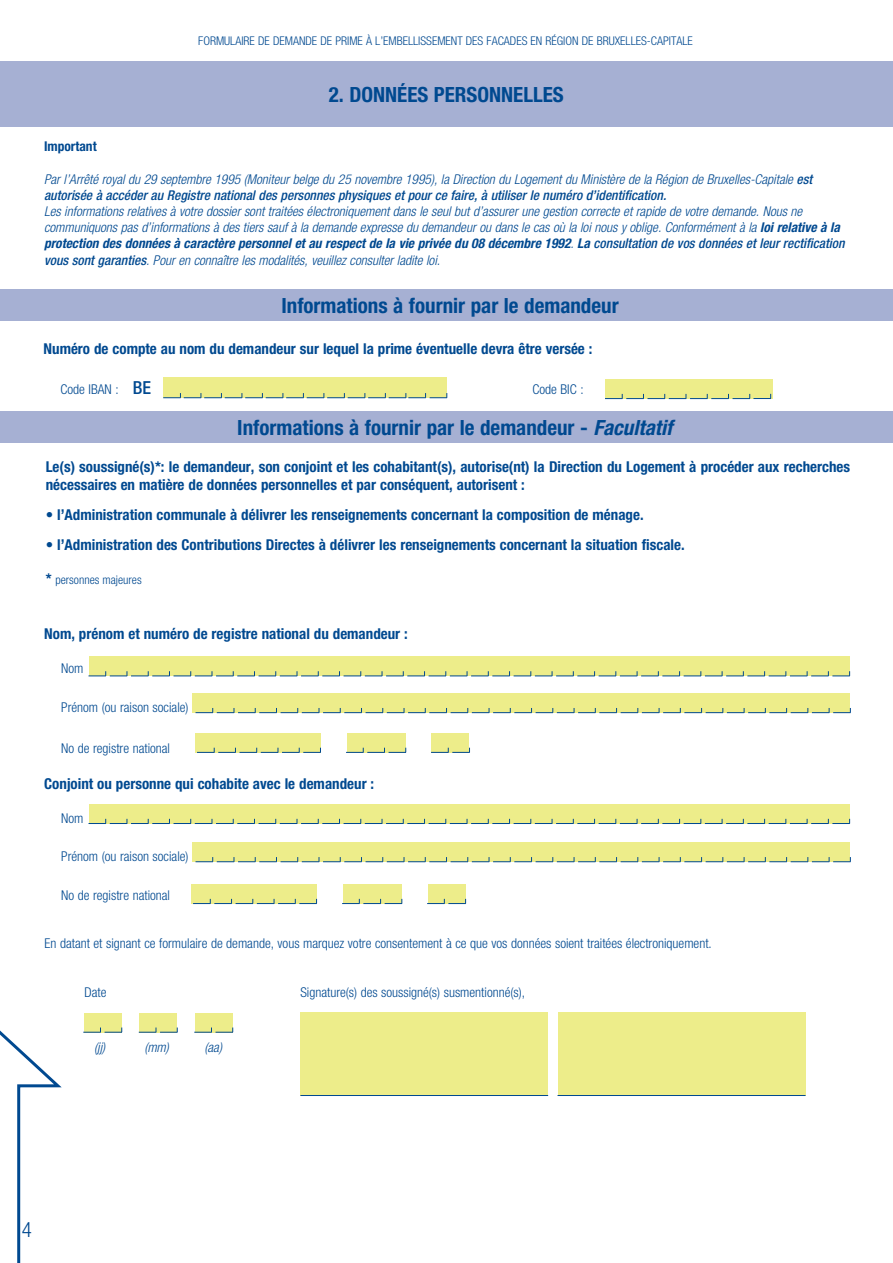
<style>
.page{position:relative;width:893px;height:1263px;background:#fff}
.page>*{position:absolute;margin:0;border:0;box-sizing:border-box;transform-origin:0 0}
.t1{font:700 condensed 21px "Helvetica Neue";color:#004990}
.t2{font:300 condensed 21px "Helvetica Neue";color:#004990}
.t3{font:700 condensed 15px/18px "Helvetica Neue";color:#004990}
.t4{font:italic 300 condensed 13.5px/16.2px "Helvetica Neue";color:#004990}
.t5{font:300 condensed 13.5px "Helvetica Neue";color:#004990}
.t6{font:700 condensed 13.5px "Helvetica Neue";color:#004990}
.t7{font:300 condensed 12px "Helvetica Neue";color:#004990}
.s1{font-weight:500}
.s2{font-weight:700}
.s3{font-weight:500;font-size:18px}
.s4{font-style:italic}
.s5{font-weight:700;font-size:15px}
</style>
<div class="page">
<div style="left:0;top:61px;width:893px;height:66px;background:#a6b0d3"></div>
<div style="left:0;top:289px;width:893px;height:32px;background:#a6b0d3"></div>
<div style="left:558px;top:1012px;width:247px;height:84px;background:#eded8a"></div>
<div style="left:84px;top:1013px;width:37px;height:19px;background:#eded8a"></div>
<svg style="left:83px;top:1028px;width:39px;height:5px"></svg>
<div style="left:140px;top:1013px;width:37px;height:19px;background:#eded8a"></div>
<svg style="left:139px;top:1028px;width:39px;height:5px"></svg>
<div style="left:195px;top:1013px;width:37px;height:19px;background:#eded8a"></div>
<svg style="left:194px;top:1028px;width:39px;height:5px"></svg>
<div style="left:301px;top:1012px;width:247px;height:84px;background:#eded8a"></div>
<hr style="left:300px;top:1095px;width:248px;height:1px;background:#004990">
<hr style="left:557px;top:1095px;width:248px;height:1px;background:#004990">
<div style="left:195px;top:733px;width:126px;height:20px;background:#eded8a"></div>
<div style="left:347px;top:733px;width:59px;height:20px;background:#eded8a"></div>
<div style="left:432px;top:733px;width:37px;height:19px;background:#eded8a"></div>
<svg style="left:197px;top:748px;width:124px;height:5px"></svg>
<svg style="left:346px;top:748px;width:60px;height:5px"></svg>
<svg style="left:431px;top:748px;width:39px;height:5px"></svg>
<div style="left:89px;top:657px;width:761px;height:19px;background:#eded8a"></div>
<svg style="left:88px;top:671px;width:762px;height:6px"></svg>
<div style="left:192px;top:693px;width:658px;height:20px;background:#eded8a"></div>
<svg style="left:195px;top:708px;width:656px;height:5px"></svg>
<div style="left:89px;top:804px;width:761px;height:20px;background:#eded8a"></div>
<svg style="left:88px;top:819px;width:762px;height:5px"></svg>
<div style="left:192px;top:843px;width:658px;height:19px;background:#eded8a"></div>
<svg style="left:195px;top:857px;width:656px;height:5px"></svg>
<div style="left:191px;top:884px;width:126px;height:20px;background:#eded8a"></div>
<div style="left:343px;top:884px;width:59px;height:20px;background:#eded8a"></div>
<div style="left:428px;top:884px;width:37px;height:20px;background:#eded8a"></div>
<svg style="left:193px;top:899px;width:124px;height:5px"></svg>
<svg style="left:342px;top:899px;width:61px;height:5px"></svg>
<svg style="left:427px;top:899px;width:39px;height:5px"></svg>
<div style="left:163px;top:378px;width:284px;height:20px;background:#eded8a"></div>
<svg style="left:163px;top:393px;width:284px;height:5px"></svg>
<div style="left:605px;top:379px;width:167px;height:20px;background:#eded8a"></div>
<svg style="left:605px;top:394px;width:166px;height:5px"></svg>
<div style="left:0;top:411px;width:893px;height:31px;background:#a6b0d3"></div>
<svg style="left:0;top:1030px;width:62px;height:233px"></svg>
<p class="t7" style="left:198px;top:36px;width:496px">FORMULAIRE DE DEMANDE DE PRIME À L’EMBELLISSEMENT DES FACADES EN RÉGION DE BRUXELLES-CAPITALE</p>
<h1 class="t1" style="left:329px;top:87px;width:236px">2. DONNÉES PERSONNELLES</h1>
<p class="t6" style="left:44px;top:142px;width:54px">Important</p>
<p class="t4" style="left:44px;top:172px;width:770px">Par l’Arrêté royal du 29 septembre 1995 (Moniteur belge du 25 novembre 1995), la Direction du Logement du Ministère de la Région de Bruxelles-Capitale <span class="s1">est autorisée à accéder au Registre national des personnes physiques et pour ce faire, à utiliser le numéro d’identification.</span></p>
<p class="t4" style="left:44px;top:204px;width:802px">Les informations relatives à votre dossier sont traitées électroniquement dans le seul but d’assurer une gestion correcte et rapide de votre demande. Nous ne communiquons pas d’informations à des tiers sauf à la demande expresse du demandeur ou dans le cas où la loi nous y oblige. Conformément à la <span class="s2">loi relative à la protection des données à caractère personnel et au respect de la vie privée du 08 décembre 1992</span>. <span class="s2">La</span> <span class="s1">consultation de vos données et leur rectification vous sont garanties</span>. Pour en connaître les modalités, veuillez consulter ladite loi.</p>
<h1 class="t1" style="left:281px;top:298px;width:339px">Informations à fournir par le demandeur</h1>
<p class="t3" style="left:44px;top:341px;width:550px">Numéro de compte au nom du demandeur sur lequel la prime éventuelle devra être versée :</p>
<p class="t5" style="left:61px;top:384px;width:92px">Code IBAN : <span class="s3">BE</span></p>
<p class="t5" style="left:532px;top:384px;width:53px">Code BIC :</p>
<h1 class="t1" style="left:237px;top:420px;width:436px">Informations à fournir par le demandeur - <span class="s4">Facultatif</span></h1>
<p class="t3" style="left:46px;top:459px;width:806px">Le(s) soussigné(s)*: le demandeur, son conjoint et les cohabitant(s), autorise(nt) la Direction du Logement à procéder aux recherches nécessaires en matière de données personnelles et par conséquent, autorisent :</p>
<p class="t3" style="left:46px;top:507px;width:599px">• l’Administration communale à délivrer les renseignements concernant la composition de ménage.</p>
<p class="t3" style="left:46px;top:537px;width:640px">• l’Administration des Contributions Directes à délivrer les renseignements concernant la situation fiscale.</p>
<p class="t7" style="left:46px;top:576px;width:98px"><span class="s5">*</span> personnes majeures</p>
<p class="t3" style="left:44px;top:626px;width:365px">Nom, prénom et numéro de registre national du demandeur :</p>
<p class="t5" style="left:61px;top:664px;width:24px">Nom</p>
<p class="t5" style="left:61px;top:702px;width:129px">Prénom (ou raison sociale)</p>
<p class="t5" style="left:61px;top:743px;width:110px">No de registre national</p>
<p class="t3" style="left:44px;top:776px;width:331px">Conjoint ou personne qui cohabite avec le demandeur :</p>
<p class="t5" style="left:61px;top:813px;width:24px">Nom</p>
<p class="t5" style="left:61px;top:852px;width:129px">Prénom (ou raison sociale)</p>
<p class="t5" style="left:61px;top:890px;width:110px">No de registre national</p>
<p class="t5" style="left:44px;top:938px;width:669px">En datant et signant ce formulaire de demande, vous marquez votre consentement à ce que vos données soient traitées électroniquement.</p>
<p class="t5" style="left:84px;top:987px;width:23px">Date</p>
<p class="t5" style="left:300px;top:987px;width:226px">Signature(s) des soussigné(s) susmentionné(s),</p>
<p class="t4" style="left:94px;top:1040px;width:12px">(jj)</p>
<p class="t4" style="left:144px;top:1040px;width:26px">(mm)</p>
<p class="t4" style="left:204px;top:1040px;width:19px">(aa)</p>
<h1 class="t2" style="left:22px;top:1222px;width:12px">4</h1>
</div>
